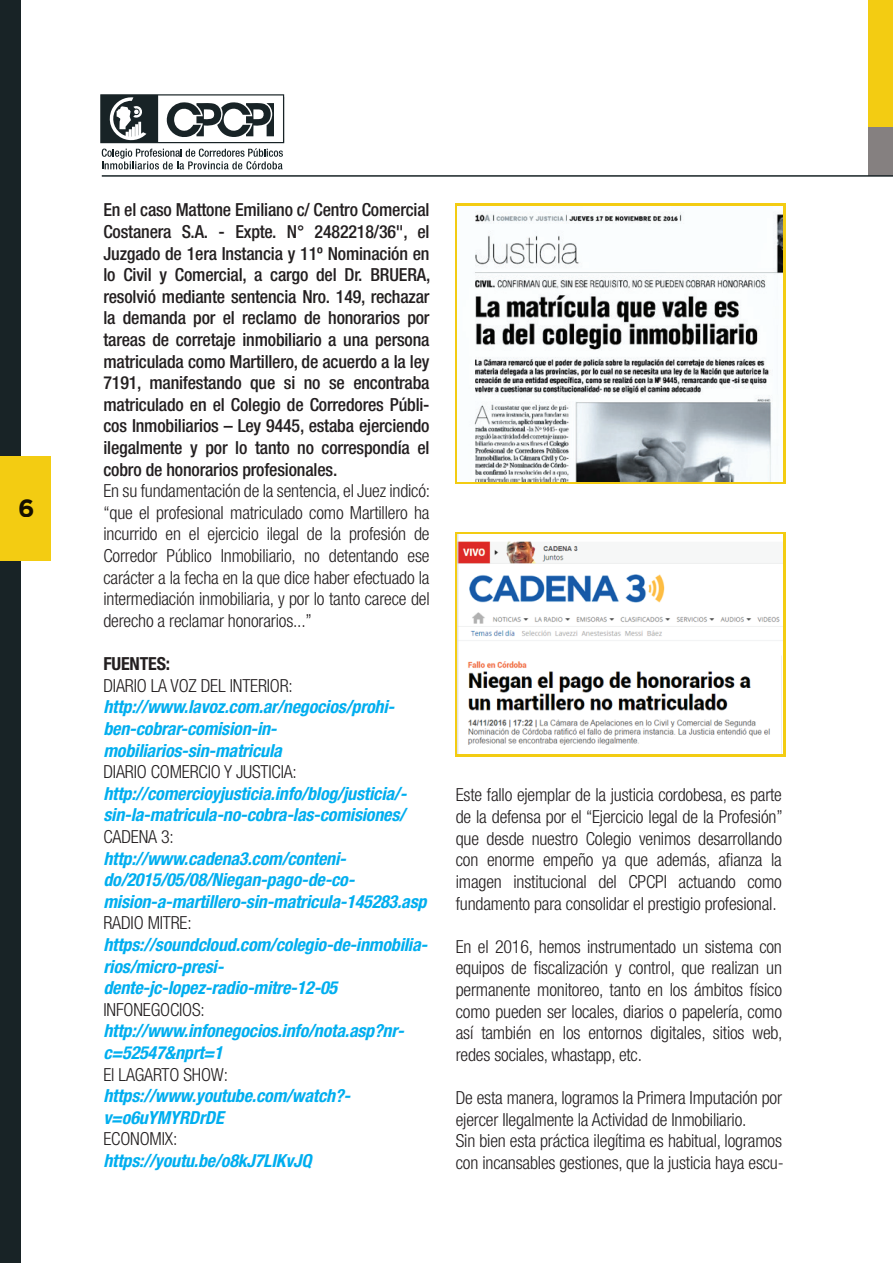
<style>
.page{position:relative;width:893px;height:1263px;background:#fff}
.page>*{position:absolute;margin:0;border:0;box-sizing:border-box;transform-origin:0 0}
.t1{font:700 24.9px "Gotham";color:#150f00}
.t2{font:300 condensed 18px/21.6px "Helvetica Neue LT Std";letter-spacing:-.01em;color:#231f20;text-align:justify}
.t3{font:italic 700 condensed 18px/21.6px "Helvetica Neue LT Std";letter-spacing:-.01em;color:#00aeef}
.t4{font:500 condensed 18px/21.6px "Helvetica Neue LT Std";letter-spacing:-.01em;color:#231f20;text-align:justify}
.t5{font:700 condensed 18px "Helvetica Neue LT Std";letter-spacing:-.01em;color:#231f20}
</style>
<div class="page">
<div style="left:455px;top:204px;width:330px;height:280px;background:linear-gradient(to right,#f3cc12,#f3cc12)"></div>
<svg style="left:455px;top:532px;width:330px;height:224px;background:#f1cd24"></svg>
<div style="left:868px;top:0;width:25px;height:176px;background:#f3cc12"></div>
<div style="left:868px;top:127px;width:25px;height:49px;background:#858080"></div>
<div style="left:0;top:0;width:20px;height:1263px;background:#182326"></div>
<svg style="left:100px;top:94px;width:184px;height:75px"></svg>
<div style="left:0;top:456px;width:51px;height:104px;background:#f3cc12"></div>
<hr style="left:102px;top:175px;width:791px;height:2px;background:#182326">
<img style="left:457px;top:206px;width:326px;height:275px">
<img style="left:458px;top:534px;width:325px;height:220px">
<h1 class="t1" style="left:18px;top:491px;width:18px">6</h1>
<p class="t4" style="left:103px;top:199px;width:328px">En el caso Mattone Emiliano c/ Centro Comercial Costanera S.A. - Expte. N° 2482218/36", el Juzgado de 1era Instancia y 11º Nominación en lo Civil y Comercial, a cargo del Dr. BRUERA, resolvió mediante sentencia Nro. 149, rechazar la demanda por el reclamo de honorarios por tareas de corretaje inmobiliario a una persona matriculada como Martillero, de acuerdo a la ley 7191, manifestando que si no se encontraba matriculado en el Colegio de Corredores Públi&shy;cos Inmobiliarios – Ley 9445, estaba ejerciendo ilegalmente y por lo tanto no correspondía el cobro de honorarios profesionales.</p>
<p class="t2" style="left:103px;top:480px;width:328px">En su fundamentación de la sentencia, el Juez indicó: “que el profesional matriculado como Martillero ha incurrido en el ejercicio ilegal de la profesión de Corredor Público Inmobiliario, no detentando ese carácter a la fecha en la que dice haber efectuado la intermediación inmobiliaria, y por lo tanto carece del derecho a reclamar honorarios...”</p>
<p class="t5" style="left:103px;top:653px;width:68px">FUENTES:</p>
<p class="t2" style="left:103px;top:674px;width:191px">DIARIO LA VOZ DEL INTERIOR:</p>
<p class="t3" style="left:103px;top:696px;width:293px">http://www.lavoz.com.ar/negocios/prohi&shy;ben-cobrar-comision-in&shy;mobiliarios-sin-matricula</p>
<p class="t2" style="left:103px;top:761px;width:195px">DIARIO COMERCIO Y JUSTICIA:</p>
<p class="t3" style="left:103px;top:783px;width:304px">http://comercioyjusticia.info/blog/justicia/- sin-la-matricula-no-cobra-las-comisiones/</p>
<p class="t2" style="left:103px;top:826px;width:72px">CADENA 3:</p>
<p class="t3" style="left:103px;top:847px;width:325px">http://www.cadena3.com/conteni&shy;do/2015/05/08/Niegan-pago-de-co&shy;mision-a-martillero-sin-matricula-145283.asp</p>
<p class="t2" style="left:103px;top:912px;width:90px">RADIO MITRE:</p>
<p class="t3" style="left:103px;top:934px;width:326px">https://soundcloud.com/colegio-de-inmobilia&shy;rios/micro-presi&shy;dente-jc-lopez-radio-mitre-12-05</p>
<p class="t2" style="left:103px;top:998px;width:103px">INFONEGOCIOS:</p>
<p class="t3" style="left:103px;top:1020px;width:302px">http://www.infonegocios.info/nota.asp?nr&shy;c=52547&amp;nprt=1</p>
<p class="t2" style="left:103px;top:1063px;width:126px">El LAGARTO SHOW:</p>
<p class="t3" style="left:103px;top:1085px;width:248px">https://www.youtube.com/watch?- v=o6uYMYRDrDE</p>
<p class="t2" style="left:103px;top:1128px;width:75px">ECONOMIX:</p>
<p class="t3" style="left:103px;top:1150px;width:209px">https://youtu.be/o8kJ7LIKvJQ</p>
<p class="t2" style="left:456px;top:784px;width:328px">Este fallo ejemplar de la justicia cordobesa, es parte de la defensa por el “Ejercicio legal de la Profesión” que desde nuestro Colegio venimos desarrollando con enorme empeño ya que además, afianza la imagen institucional del CPCPI actuando como fundamento para consolidar el prestigio profesional.</p>
<p class="t2" style="left:456px;top:935px;width:328px">En el 2016, hemos instrumentado un sistema con equipos de fiscalización y control, que realizan un permanente monitoreo, tanto en los ámbitos físico como pueden ser locales, diarios o papelería, como así también en los entornos digitales, sitios web, redes sociales, whastapp, etc.</p>
<p class="t2" style="left:456px;top:1086px;width:329px;text-align:left">De esta manera, logramos la Primera Imputación por ejercer Ilegalmente la Actividad de Inmobiliario.<br>Sin bien esta práctica ilegítima es habitual, logramos con incansables gestiones, que la justicia haya escu-</p>
</div>
